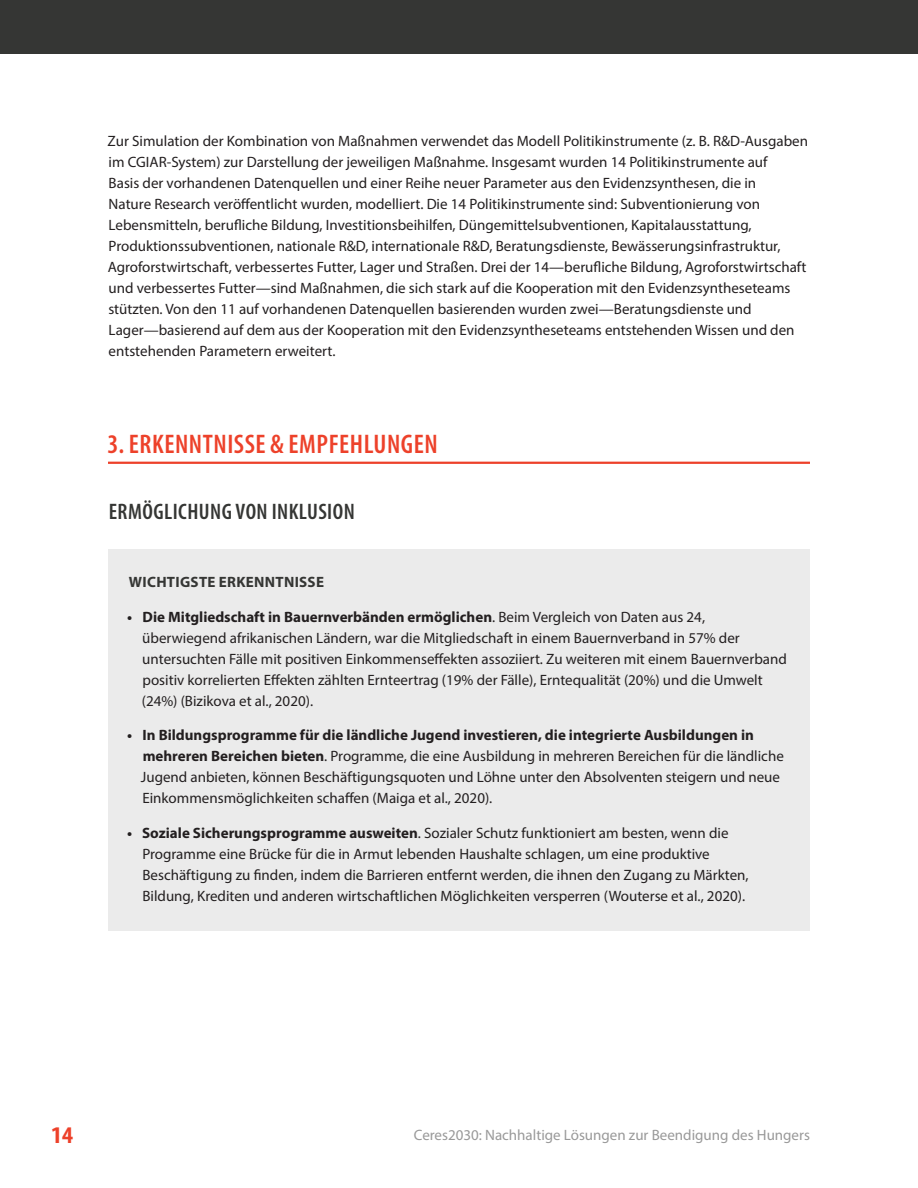
<style>
.page{position:relative;width:918px;height:1188px;background:#fff}
.page>*{position:absolute;margin:0;border:0;box-sizing:border-box;transform-origin:0 0}
.t1{font:600 condensed 27px "Myriad Pro";letter-spacing:.02em;color:#ed412a}
.t2{font:700 condensed 24px "Myriad Pro";color:#ed412a;scale:1.07 1}
.t3{font:600 condensed 22.5px "Myriad Pro";letter-spacing:.02em;color:#353634}
.Body{font:15px/21px "Myriad Pro";color:#231f20}
.t4{font:15px "Myriad Pro";color:#999}
.t5{font:700 15px "Myriad Pro";letter-spacing:.02em;color:#353634}
.s1{font-weight:700}
</style>
<div class="page">
<div style="left:0;top:0;width:918px;height:54px;background:#353634"></div>
<hr style="left:108px;top:462px;width:702px;height:2px;background:#ed412a">
<div style="left:108px;top:549px;width:702px;height:69px;background:#ebebeb"></div>
<div style="left:108px;top:584px;width:702px;height:152px;background:#ebebeb"></div>
<div style="left:108px;top:702px;width:702px;height:132px;background:#ebebeb"></div>
<div style="left:108px;top:800px;width:702px;height:132px;background:#ebebeb"></div>
<p class="Body" style="left:108px;top:130px;width:702px">Zur Simulation der Kombination von Maßnahmen verwendet das Modell Politikinstrumente (z. B. R&amp;D-Ausgaben im CGIAR-System) zur Darstellung der jeweiligen Maßnahme. Insgesamt wurden 14 Politikinstrumente auf<br>Basis der vorhandenen Datenquellen und einer Reihe neuer Parameter aus den Evidenzsynthesen, die in<br>Nature Research veröffentlicht wurden, modelliert. Die 14 Politikinstrumente sind: Subventionierung von Lebensmitteln, berufliche Bildung, Investitionsbeihilfen, Düngemittelsubventionen, Kapitalausstattung, Produktionssubventionen, nationale R&amp;D, internationale R&amp;D, Beratungsdienste, Bewässerungsinfrastruktur, Agroforstwirtschaft, verbessertes Futter, Lager und Straßen. Drei der 14—berufliche Bildung, Agroforstwirtschaft und verbessertes Futter—sind Maßnahmen, die sich stark auf die Kooperation mit den Evidenzsyntheseteams stützten. Von den 11 auf vorhandenen Datenquellen basierenden wurden zwei—Beratungsdienste und Lager—basierend auf dem aus der Kooperation mit den Evidenzsyntheseteams entstehenden Wissen und den entstehenden Parametern erweitert.</p>
<h1 class="t1" style="left:108px;top:427px;width:332px">3. ERKENNTNISSE &amp; EMPFEHLUNGEN</h1>
<h2 class="t3" style="left:109px;top:498px;width:248px">ERMÖGLICHUNG VON INKLUSION</h2>
<h1 class="t5" style="left:129px;top:572px;width:197px">WICHTIGSTE ERKENNTNISSE</h1>
<p class="Body" style="left:142px;top:606px;width:647px;text-indent:-15px"><span class="s1">• Die Mitgliedschaft in Bauernverbänden ermöglichen</span>. Beim Vergleich von Daten aus 24, überwiegend afrikanischen Ländern, war die Mitgliedschaft in einem Bauernverband in 57% der untersuchten Fälle mit positiven Einkommenseffekten assoziiert. Zu weiteren mit einem Bauernverband positiv korrelierten Effekten zählten Ernteertrag (19% der Fälle), Erntequalität (20%) und die Umwelt (24%) (Bizikova et al., 2020).</p>
<p class="Body" style="left:141px;top:724px;width:645px;text-indent:-14px"><span class="s1">• In Bildungsprogramme für die ländliche Jugend investieren, die integrierte Ausbildungen in mehreren Bereichen bieten</span>. Programme, die eine Ausbildung in mehreren Bereichen für die ländliche Jugend anbieten, können Beschäftigungsquoten und Löhne unter den Absolventen steigern und neue Einkommensmöglichkeiten schaffen (Maiga et al., 2020).</p>
<p class="Body" style="left:142px;top:822px;width:608px;text-indent:-15px"><span class="s1">• Soziale Sicherungsprogramme ausweiten</span>. Sozialer Schutz funktioniert am besten, wenn die Programme eine Brücke für die in Armut lebenden Haushalte schlagen, um eine produktive Beschäftigung zu finden, indem die Barrieren entfernt werden, die ihnen den Zugang zu Märkten, Bildung, Krediten und anderen wirtschaftlichen Möglichkeiten versperren (Wouterse et al., 2020).</p>
<h2 class="t2" style="left:51px;top:1120px;width:22px">14</h2>
<p class="t4" style="left:414px;top:1125px;width:398px">Ceres2030: Nachhaltige Lösungen zur Beendigung des Hungers</p>
</div>
